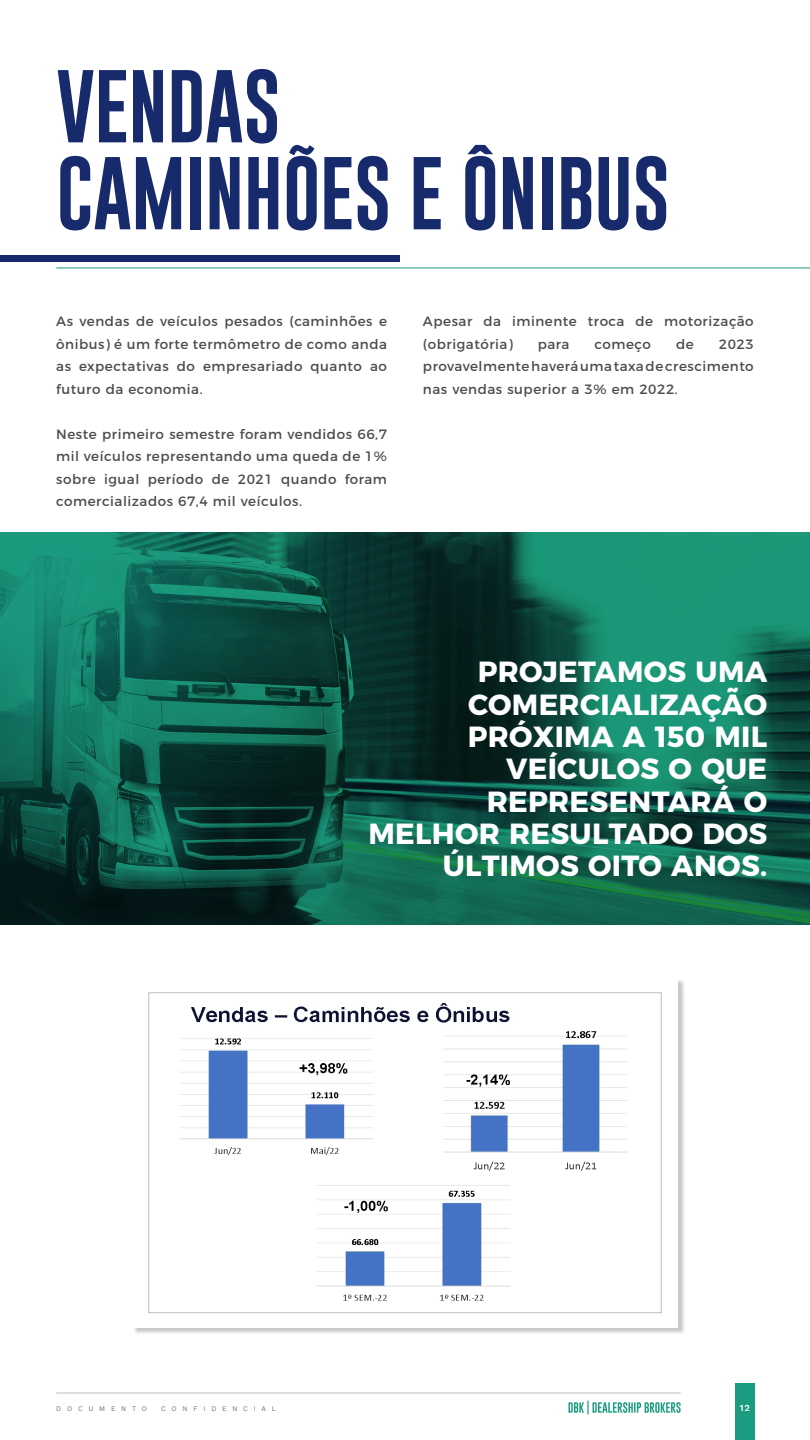
<style>
.page{position:relative;width:810px;height:1440px;background:#fff}
.page>*{position:absolute;margin:0;border:0;box-sizing:border-box;transform-origin:0 0}
.t1{font:75.45px "Gobold";letter-spacing:-.01em;color:#172a6c}
.t2{font:700 29.1px/32.3px "Montserrat";letter-spacing:.01em;color:#fff;text-align:right}
.t3{font:13.5px/22.5px "Montserrat";letter-spacing:.04em;color:#4b4c4d;text-align:justify}
.t4{font:600 9.07px "Work Sans";color:#fff}
.t5{font:6.9px "Work Sans";letter-spacing:.84em;color:#6c6d70}
</style>
<div class="page">
<div style="left:735px;top:1384px;width:20px;height:56px;background:#1b9c80"></div>
<hr style="left:56px;top:1393px;width:625px;height:1px;background:#bcbdc0">
<svg style="left:568px;top:1401px;width:113px;height:13px"></svg>
<img style="left:0;top:532px;width:810px;height:392px">
<div style="left:0;top:255px;width:400px;height:7px;background:#172a6c"></div>
<hr style="left:56px;top:268px;width:754px;height:1px;background:#1b9c80">
<div style="left:133px;top:979px;width:553px;height:356px;background:#231f20;opacity:.25"></div>
<div style="left:132px;top:978px;width:546px;height:350px;background:#fff"></div>
<img style="left:179px;top:1002px;width:448px;height:299px">
<div style="left:148px;top:992px;width:514px;height:321px;border:1px solid #bcbdc0"></div>
<p class="t1" style="left:56px;top:58px;width:226px">VENDAS</p>
<p class="t1" style="left:56px;top:145px;width:615px">CAMINHÕES E ÔNIBUS</p>
<p class="t3" style="left:56px;top:309px;width:332px">As vendas de veículos pesados (caminhões e ônibus) é um forte termômetro de como anda as expectativas do empresariado quanto ao futuro da economia.</p>
<p class="t3" style="left:56px;top:422px;width:332px">Neste primeiro semestre foram vendidos 66,7 mil veículos representando uma queda de 1% sobre igual período de 2021 quando foram comercializados 67,4 mil veículos.</p>
<p class="t3" style="left:423px;top:309px;width:332px">Apesar da iminente troca de motorização (obrigatória)</p>
<p class="t3" style="left:538px;top:332px;width:33px">para</p>
<p class="t3" style="left:595px;top:332px;width:58px">começo</p>
<p class="t3" style="left:676px;top:332px;width:19px">de</p>
<p class="t3" style="left:423px;top:332px;width:332px;text-indent:296px">2023 provavelmente haverá uma taxa de crescimento nas vendas superior a 3% em 2022.</p>
<p class="t2" style="left:369px;top:654px;width:400px">PROJETAMOS UMA<br>COMERCIALIZAÇÃO<br>PRÓXIMA A 150 MIL<br>VEÍCULOS O QUE<br>REPRESENTARÁ O<br>MELHOR RESULTADO DOS<br>ÚLTIMOS OITO ANOS.</p>
<p class="t5" style="left:56px;top:1404px;width:92px">DOCUMENTO</p>
<p class="t5" style="left:161px;top:1404px;width:116px">CONFIDENCIAL</p>
<p class="t4" style="left:740px;top:1402px;width:11px">12</p>
</div>
